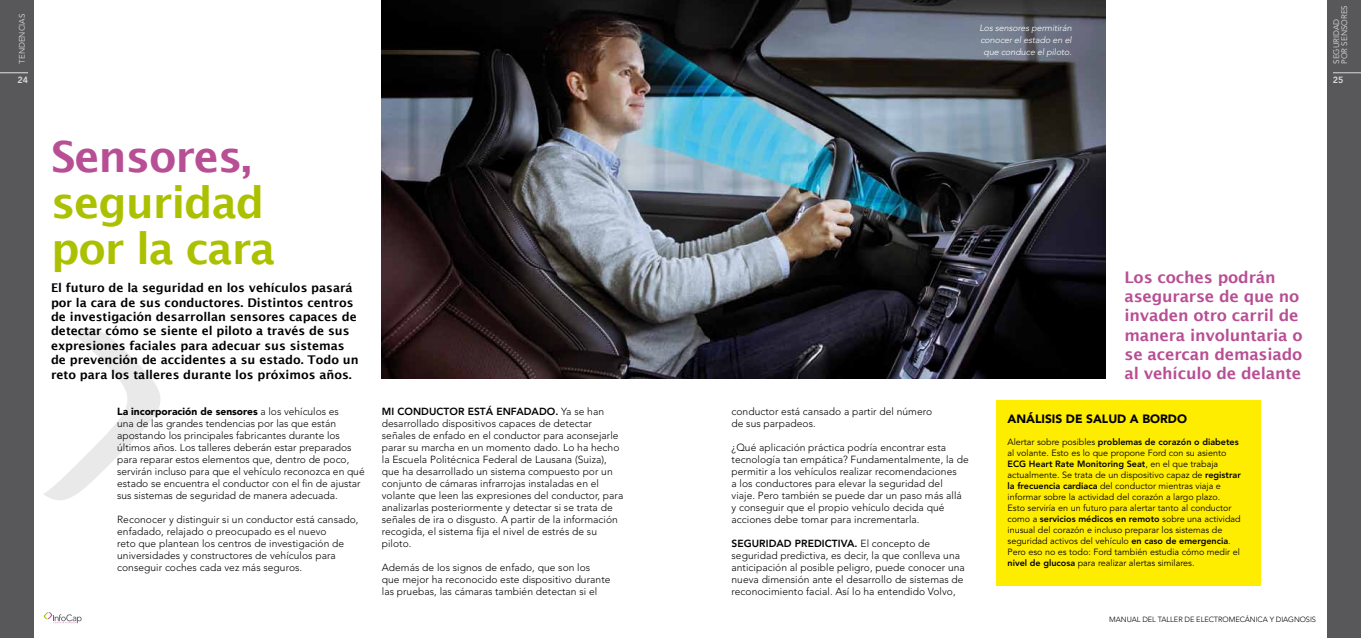
<style>
.page{position:relative;width:1361px;height:638px;background:#fff}
.page>*{position:absolute;margin:0;border:0;box-sizing:border-box;transform-origin:0 0}
.t1{font:600 43px/46px "Lucida Sans";letter-spacing:-.025em;color:#abc100}
.t2{font:600 43px "Lucida Sans";letter-spacing:-.025em;color:#b84e94}
.t3{font:600 16px/19.2px "Lucida Sans";letter-spacing:-.01em;color:#b84e94}
.t4{font:600 12px/14.4px "Lucida Sans";color:#000}
.t5{font:900 12px "Avenir";color:#000}
.t6{font:300 10.2px/12px "Avenir";letter-spacing:.005em;color:#000}
.t7{font:9px/11px "Avenir";color:#000}
.t8{font:italic 300 9px/12px "Avenir";letter-spacing:-.01em;color:#fff;text-align:center}
.t9{font:800 9px "Avenir";color:#d9dadb}
.t10{font:8px/8px "Avenir";color:#d9dadb}
.t11{font:300 7.5px "Avenir";letter-spacing:-.01em;color:#000}
.s1{font-weight:900}
.s2{font-weight:800}
</style>
<div class="page">
<div style="left:0;top:0;width:34px;height:638px;background:#58585a"></div>
<svg style="left:0;top:73px;width:28px;height:1px"></svg>
<svg style="left:44px;top:612px;width:38px;height:12px"></svg>
<div style="left:1327px;top:0;width:34px;height:638px;background:#58585a"></div>
<svg style="left:1333px;top:73px;width:28px;height:1px"></svg>
<svg style="left:44px;top:328px;width:117px;height:172px"></svg>
<img style="left:382px;top:0;width:723px;height:378px">
<div style="left:996px;top:400px;width:264px;height:186px;background:#ffed00"></div>
<p class="t10" style="left:18px;top:64px;width:52px;rotate:-90deg">TENDENCIAS</p>
<p class="t9" style="left:17px;top:74px;width:12px">24</p>
<h1 class="t2" style="left:51px;top:132px;width:202px">Sensores,</h1>
<h1 class="t1" style="left:51px;top:179px;width:226px">seguridad por la cara</h1>
<p class="t4" style="left:51px;top:281px;width:309px">El futuro de la seguridad en los vehículos pasará por la cara de sus conductores. Distintos centros de investigación desarrollan sensores capaces de detectar cómo se siente el piloto a través de sus expresiones faciales para adecuar sus sistemas de prevención de accidentes a su estado. Todo un reto para los talleres durante los próximos años.</p>
<p class="t6" style="left:117px;top:405px;width:249px"><span class="s1">La incorporación de sensores</span> a los vehículos es<br>una de las grandes tendencias por las que están apostando los principales fabricantes durante los últimos años. Los talleres deberán estar preparados para reparar estos elementos que, dentro de poco, servirán incluso para que el vehículo reconozca en qué estado se encuentra el conductor con el fin de ajustar sus sistemas de seguridad de manera adecuada.</p>
<p class="t6" style="left:117px;top:513px;width:243px">Reconocer y distinguir si un conductor está cansado, enfadado, relajado o preocupado es el nuevo<br>reto que plantean los centros de investigación de universidades y constructores de vehículos para conseguir coches cada vez más seguros.</p>
<p class="t6" style="left:382px;top:405px;width:243px"><span class="s2">MI CONDUCTOR ESTÁ ENFADADO.</span> Ya se han desarrollado dispositivos capaces de detectar señales de enfado en el conductor para aconsejarle parar su marcha en un momento dado. Lo ha hecho la Escuela Politécnica Federal de Lausana (Suiza), que ha desarrollado un sistema compuesto por un conjunto de cámaras infrarrojas instaladas en el volante que leen las expresiones del conductor, para analizarlas posteriormente y detectar si se trata de señales de ira o disgusto. A partir de la información recogida, el sistema fija el nivel de estrés de su piloto.</p>
<p class="t6" style="left:382px;top:561px;width:230px">Además de los signos de enfado, que son los que mejor ha reconocido este dispositivo durante las pruebas, las cámaras también detectan si el</p>
<p class="t8" style="left:979px;top:21px;width:94px">Los sensores permitirán conocer el estado en el que conduce el piloto.</p>
<p class="t10" style="left:1332px;top:64px;width:59px;rotate:-90deg">seguridad por sensores</p>
<p class="t9" style="left:1333px;top:74px;width:12px">25</p>
<p class="t6" style="left:731px;top:405px;width:202px">conductor está cansado a partir del número de sus parpadeos.</p>
<p class="t6" style="left:731px;top:441px;width:239px">¿Qué aplicación práctica podría encontrar esta tecnología tan empática? Fundamentalmente, la de permitir a los vehículos realizar recomendaciones<br>a los conductores para elevar la seguridad del viaje. Pero también se puede dar un paso más allá y conseguir que el propio vehículo decida qué acciones debe tomar para incrementarla.</p>
<p class="t6" style="left:731px;top:537px;width:235px"><span class="s2">SEGURIDAD PREDICTIVA.</span> El concepto de seguridad predictiva, es decir, la que conlleva una anticipación al posible peligro, puede conocer una nueva dimensión ante el desarrollo de sistemas de reconocimiento facial. Así lo ha entendido Volvo,</p>
<h2 class="t3" style="left:1124px;top:267px;width:180px">Los coches podrán asegurarse de que no invaden otro carril de manera involuntaria o se acercan demasiado al vehículo de delante</h2>
<p class="t5" style="left:1007px;top:411px;width:181px">Análisis de salud a bordo</p>
<p class="t7" style="left:1007px;top:436px;width:235px">Alertar sobre posibles <span class="s2">problemas de corazón o diabetes </span>al volante. Esto es lo que propone Ford con su asiento <span class="s2">ECG Heart Rate Monitoring Seat</span>, en el que trabaja actualmente. Se trata de un dispositivo capaz de <span class="s2">registrar la frecuencia cardiaca</span> del conductor mientras viaja e informar sobre la actividad del corazón a largo plazo.<br>Esto serviría en un futuro para alertar tanto al conductor como a <span class="s2">servicios médicos en remoto</span> sobre una actividad inusual del corazón e incluso preparar los sistemas de seguridad activos del vehículo <span class="s2">en caso de emergencia</span>.<br>Pero eso no es todo: Ford también estudia cómo medir el <span class="s2">nivel de glucosa</span> para realizar alertas similares.</p>
<p class="t11" style="left:1109px;top:615px;width:208px">Manual del Taller de Electrom ecánica y Diagnosis</p>
</div>
